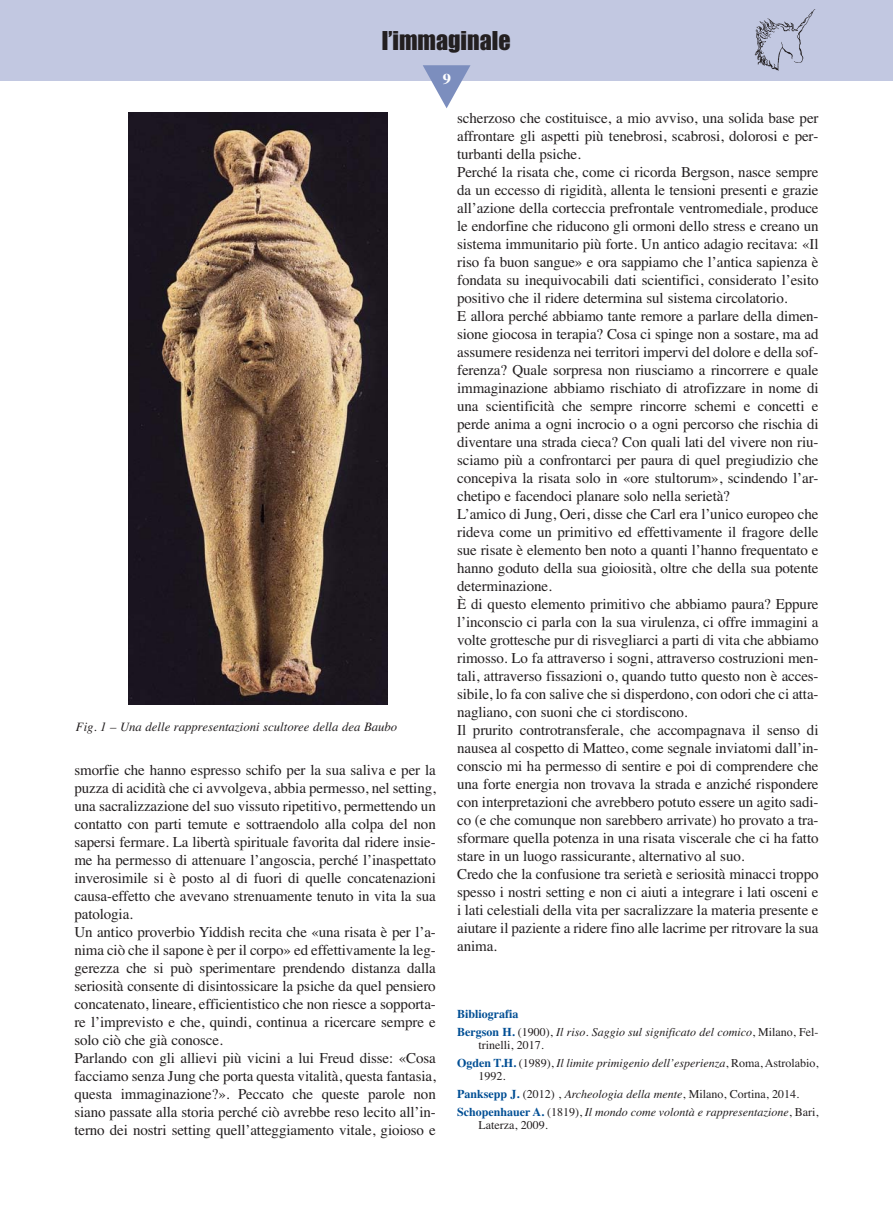
<style>
.page{position:relative;width:893px;height:1212px;background:#fff}
.page>*{position:absolute;margin:0;border:0;box-sizing:border-box;transform-origin:0 0}
.t1{font:24px "Impact";color:#231f20}
.t2{font:15px/18px "Times";letter-spacing:-.01em;color:#231f20}
.t3{font:700 15px "Times";color:#fff;scale:1.1 1}
.t4{font:italic 12.75px "Times";color:#231f20}
.t5{font:italic 12px/17.7px "Times";color:#231f20}
.t6{font:12px/17.7px "Times";color:#231f20}
.s1{font-weight:700;font-style:normal;color:#004e94}
.s2{font-style:normal}
.s3{font-weight:700;color:#004e94}
.s4{font-style:italic}
</style>
<div class="page">
<div style="left:0;top:0;width:893px;height:81px;background:#c2c8e1"></div>
<svg style="left:423px;top:65px;width:47px;height:43px"></svg>
<img style="left:754px;top:9px;width:62px;height:62px">
<img style="left:128px;top:113px;width:260px;height:592px">
<h1 class="t1" style="left:382px;top:33px;width:130px">l’immaginale</h1>
<p class="t3" style="left:443px;top:74px;width:9px">9</p>
<p class="t4" style="left:76px;top:722px;width:323px">Fig. 1 – Una delle rappresentazioni scultoree della dea Baubo</p>
<p class="t2" style="left:74px;top:763px;width:363px">smorfie che hanno espresso schifo per la sua saliva e per la puzza di acidità che ci avvolgeva, abbia permesso, nel setting, una sacralizzazione del suo vissuto ripetitivo, permettendo un contatto con parti temute e sottraendolo alla colpa del non sapersi fermare. La libertà spirituale favorita dal ridere insie&shy;me ha permesso di attenuare l’angoscia, perché l’inaspettato inverosimile si è posto al di fuori di quelle concatenazioni causa-effetto che avevano strenuamente tenuto in vita la sua patologia.<br>Un antico proverbio Yiddish recita che «una risata è per l’a&shy;nima ciò che il sapone è per il corpo» ed effettivamente la leg&shy;gerezza che si può sperimentare prendendo distanza dalla seriosità consente di disintossicare la psiche da quel pensiero concatenato, lineare, efficientistico che non riesce a sopporta&shy;re l’imprevisto e che, quindi, continua a ricercare sempre e solo ciò che già conosce.<br>Parlando con gli allievi più vicini a lui Freud disse: «Cosa facciamo senza Jung che porta questa vitalità, questa fantasia, questa immaginazione?». Peccato che queste parole non siano passate alla storia perché ciò avrebbe reso lecito all’in&shy;terno dei nostri setting quell’atteggiamento vitale, gioioso e</p>
<p class="t2" style="left:457px;top:110px;width:363px">scherzoso che costituisce, a mio avviso, una solida base per affrontare gli aspetti più tenebrosi, scabrosi, dolorosi e per&shy;turbanti della psiche.<br>Perché la risata che, come ci ricorda Bergson, nasce sempre da un eccesso di rigidità, allenta le tensioni presenti e grazie all’azione della corteccia prefrontale ventromediale, produce le endorfine che riducono gli ormoni dello stress e creano un sistema immunitario più forte. Un antico adagio recitava: «Il riso fa buon sangue» e ora sappiamo che l’antica sapienza è fondata su inequivocabili dati scientifici, considerato l’esito positivo che il ridere determina sul sistema circolatorio.<br>E allora perché abbiamo tante remore a parlare della dimen&shy;sione giocosa in terapia? Cosa ci spinge non a sostare, ma ad assumere residenza nei territori impervi del dolore e della sof&shy;ferenza? Quale sorpresa non riusciamo a rincorrere e quale immaginazione abbiamo rischiato di atrofizzare in nome di una scientificità che sempre rincorre schemi e concetti e perde anima a ogni incrocio o a ogni percorso che rischia di diventare una strada cieca? Con quali lati del vivere non riu&shy;sciamo più a confrontarci per paura di quel pregiudizio che concepiva la risata solo in «ore stultorum», scindendo l’ar&shy;chetipo e facendoci planare solo nella serietà?<br>L’amico di Jung, Oeri, disse che Carl era l’unico europeo che rideva come un primitivo ed effettivamente il fragore delle sue risate è elemento ben noto a quanti l’hanno frequentato e hanno goduto della sua gioiosità, oltre che della sua potente determinazione.<br>È di questo elemento primitivo che abbiamo paura? Eppure l’inconscio ci parla con la sua virulenza, ci offre immagini a volte grottesche pur di risvegliarci a parti di vita che abbiamo rimosso. Lo fa attraverso i sogni, attraverso costruzioni men&shy;tali, attraverso fissazioni o, quando tutto questo non è acces&shy;sibile, lo fa con salive che si disperdono, con odori che ci atta&shy;nagliano, con suoni che ci stordiscono.<br>Il prurito controtransferale, che accompagnava il senso di nausea al cospetto di Matteo, come segnale inviatomi dall’in&shy;conscio mi ha permesso di sentire e poi di comprendere che una forte energia non trovava la strada e anziché rispondere con interpretazioni che avrebbero potuto essere un agito sadi&shy;co (e che comunque non sarebbero arrivate) ho provato a tra&shy;sformare quella potenza in una risata viscerale che ci ha fatto stare in un luogo rassicurante, alternativo al suo.<br>Credo che la confusione tra serietà e seriosità minacci troppo spesso i nostri setting e non ci aiuti a integrare i lati osceni e i lati celestiali della vita per sacralizzare la materia presente e aiutare il paziente a ridere fino alle lacrime per ritrovare la sua anima.</p>
<p class="t5" style="left:457px;top:1006px;width:363px"><span class="s1">Bibliografia<br>Bergson H.</span> <span class="s2">(1900),</span> Il riso. Saggio sul significato del comico<span class="s2">, Milano, Fel-</span></p>
<p class="t6" style="left:457px;top:1037px;width:363px;text-indent:21px">trinelli, 2017.<br><span class="s3">Ogden T.H.</span> (1989), <span class="s4">Il limite primigenio dell’esperienza</span>, Roma, Astrolabio,</p>
<p class="t5" style="left:457px;top:1068px;width:363px;text-indent:21px"><span class="s2">1992.<br></span><span class="s1">Panksepp J.</span> <span class="s2">(2012) ,</span> Archeologia della mente<span class="s2">, Milano, Cortina, 2014.<br></span><span class="s1">Schopenhauer A.</span> <span class="s2">(1819),</span> Il mondo come volontà e rappresentazione<span class="s2">, Bari,</span></p>
<p class="t6" style="left:478px;top:1117px;width:71px">Laterza, 2009.</p>
</div>
